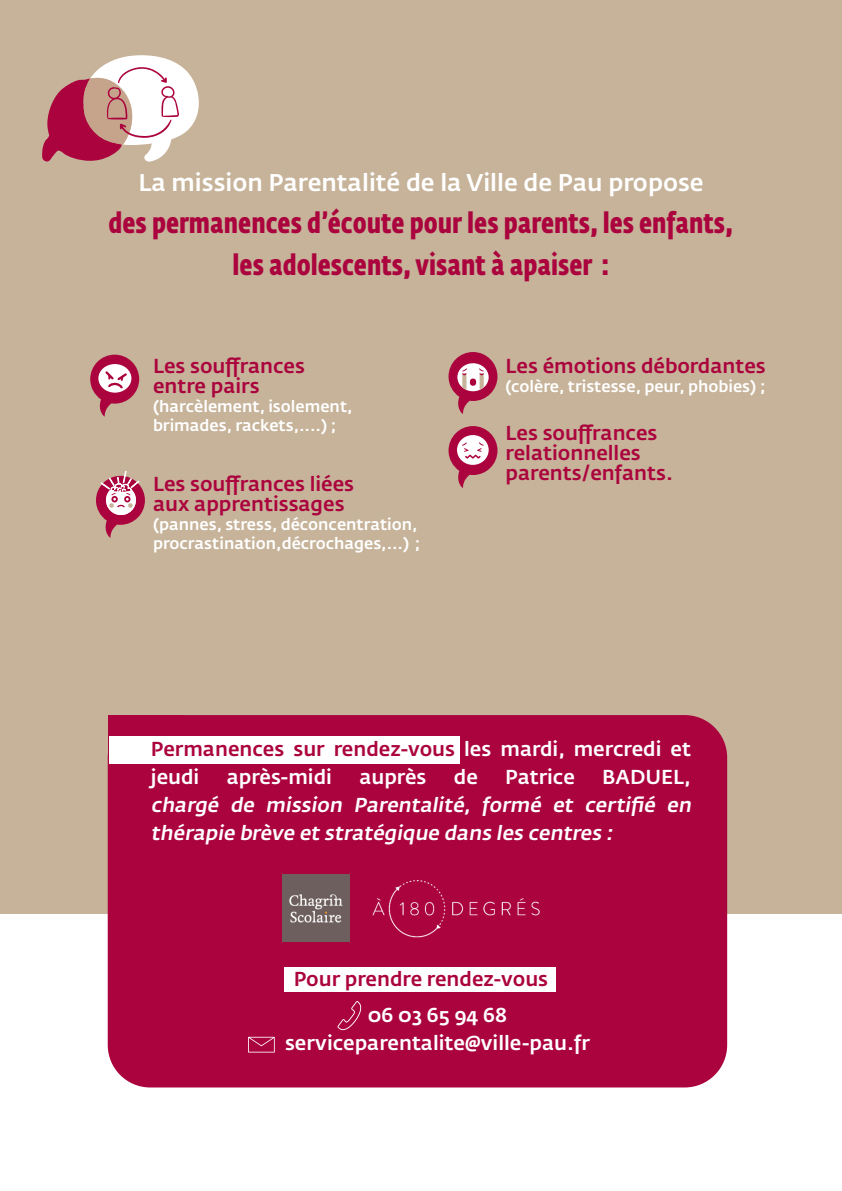
<style>
.page{position:relative;width:842px;height:1191px;background:#fff}
.page>*{position:absolute;margin:0;border:0;box-sizing:border-box;transform-origin:0 0}
.t1{font:700 28.8px/42px "Fedra Sans Cond Std";color:#ab033d;text-align:center}
.t2{font:500 24px "Fedra Sans Std";color:#fff}
.t3{font:500 20px/20px "Fedra Sans Std";color:#ab033d}
.t4{font:italic 500 20px/28px "Fedra Sans Std";color:#fff}
.t5{font:500 20px/28px "Fedra Sans Std";color:#fff;text-align:center}
.t6{font:500 16px/19.2px "Fedra Sans Std";color:#fff}
.s1{color:#fff}
</style>
<div class="page">
<div style="left:0;top:0;width:842px;height:913px;background:#c6b399"></div>
<div style="left:108px;top:715px;width:619px;height:372px;background:#ab033d;border-radius:43px"></div>
<div style="left:108px;top:715px;width:76px;height:89px;background:#ab033d"></div>
<img style="left:282px;top:875px;width:68px;height:66px">
<svg style="left:248px;top:1036px;width:27px;height:16px"></svg>
<svg style="left:337px;top:1001px;width:24px;height:29px"></svg>
<svg style="left:90px;top:355px;width:49px;height:62px"></svg>
<div style="left:109px;top:736px;width:351px;height:27px;background:#fff"></div>
<div style="left:284px;top:966px;width:271px;height:25px;background:#fff"></div>
<svg style="left:448px;top:426px;width:49px;height:62px"></svg>
<svg style="left:448px;top:352px;width:49px;height:62px"></svg>
<svg style="left:96px;top:471px;width:49px;height:67px"></svg>
<svg style="left:42px;top:55px;width:157px;height:107px"></svg>
<img style="left:372px;top:880px;width:168px;height:58px">
<p class="t2" style="left:138px;top:167px;width:567px">La mission Parentalité de la Ville de Pau propose</p>
<h1 class="t1" style="left:109px;top:202px;width:626px">des permanences d’écoute pour les parents, les enfants, les adolescents, visant à apaiser :</h1>
<p class="t3" style="left:153px;top:356px;width:153px">Les souffrances entre pairs</p>
<p class="t6" style="left:153px;top:397px;width:201px">(harcèlement, isolement, brimades, rackets,....) ;</p>
<p class="t3" style="left:153px;top:473px;width:203px">Les souffrances liées aux apprentissages</p>
<p class="t6" style="left:153px;top:514px;width:269px">(pannes, stress, déconcentration, procrastination,décrochages,...) ;</p>
<p class="t3" style="left:506px;top:356px;width:262px">Les émotions débordantes</p>
<p class="t6" style="left:506px;top:377px;width:261px">(colère, tristesse, peur, phobies) ;</p>
<p class="t3" style="left:506px;top:423px;width:169px">Les souffrances relationnelles parents/enfants.</p>
<p class="t3" style="left:151px;top:734px;width:542px;line-height:28px">Permanences sur rendez-vous <span class="s1">les mardi, mercredi et jeudi</span></p>
<p class="t5" style="left:227px;top:762px;width:107px">après-midi</p>
<p class="t5" style="left:359px;top:762px;width:69px">auprès</p>
<p class="t5" style="left:454px;top:762px;width:25px">de</p>
<p class="t5" style="left:505px;top:762px;width:71px">Patrice</p>
<p class="t5" style="left:602px;top:762px;width:90px">BADUEL,</p>
<p class="t4" style="left:151px;top:790px;width:546px">chargé de mission Parentalité, formé et certifié en thérapie brève et stratégique dans les centres :</p>
<p class="t3" style="left:294px;top:968px;width:256px">Pour prendre rendez-vous</p>
<p class="t5" style="left:285px;top:1000px;width:306px">06 03 65 94 68 serviceparentalite@ville-pau.fr</p>
</div>
